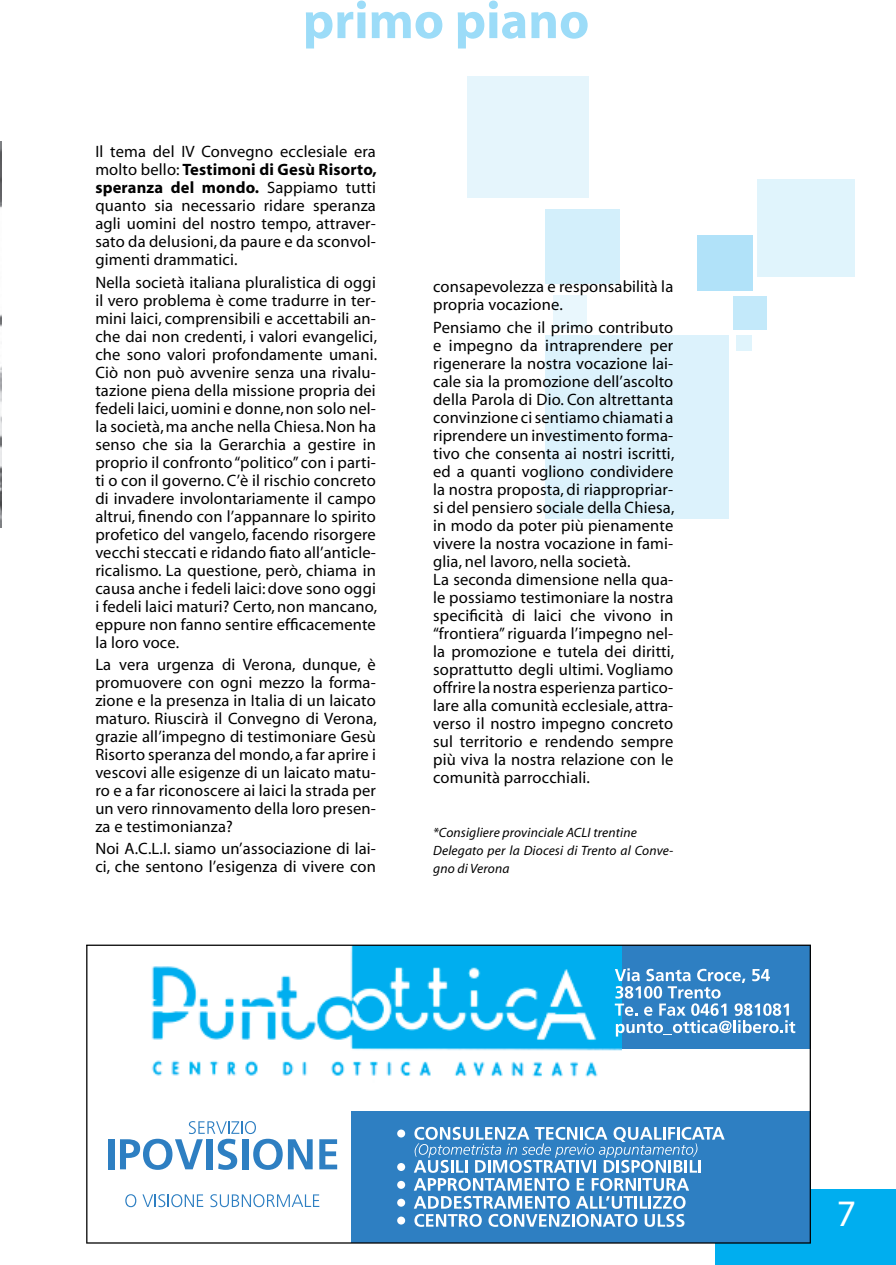
<style>
.page{position:relative;width:896px;height:1265px;background:#fff}
.page>*{position:absolute;margin:0;border:0;box-sizing:border-box;transform-origin:0 0}
.t1{font:700 52.5px "Myriad";color:#9cdcf8}
.t2{font:37.5px "Myriad";color:#fff}
.t3{font:16.5px/18px "Myriad";letter-spacing:.01em;color:#000;text-align:justify}
.t4{font:italic 13.5px/18px "Myriad";letter-spacing:.01em;color:#000}
.s1{font-weight:700}
</style>
<div class="page">
<div style="left:545px;top:335px;width:183px;height:183px;background:#dcf2fc"></div>
<div style="left:466px;top:76px;width:122px;height:122px;background:#e5f5fc"></div>
<div style="left:545px;top:209px;width:74px;height:75px;background:#d3effb"></div>
<div style="left:552px;top:295px;width:34px;height:34px;background:#e9f7fd"></div>
<div style="left:715px;top:1189px;width:180px;height:76px;background:#00aeef"></div>
<div style="left:757px;top:179px;width:98px;height:97px;background:#e0f4fc"></div>
<div style="left:696px;top:235px;width:56px;height:56px;background:#b1e2f9"></div>
<div style="left:732px;top:296px;width:34px;height:34px;background:#c3e9fa"></div>
<div style="left:735px;top:335px;width:16px;height:15px;background:#e0f4fc"></div>
<img style="left:0;top:141px;width:1px;height:387px">
<svg style="left:86px;top:944px;width:724px;height:299px"></svg>
<svg style="left:413px;top:1126px;width:311px;height:100px"></svg>
<div style="left:108px;top:1139px;width:6px;height:30px;background:#2e7fc2"></div>
<svg style="left:288px;top:1139px;width:24px;height:30px"></svg>
<svg style="left:319px;top:1139px;width:18px;height:30px"></svg>
<div style="left:397px;top:1129px;width:8px;height:8px;background:#fff;border-radius:50%"></div>
<div style="left:397px;top:1163px;width:8px;height:8px;background:#fff;border-radius:50%"></div>
<div style="left:397px;top:1180px;width:8px;height:8px;background:#fff;border-radius:50%"></div>
<div style="left:397px;top:1198px;width:8px;height:8px;background:#fff;border-radius:50%"></div>
<div style="left:397px;top:1216px;width:8px;height:8px;background:#fff;border-radius:50%"></div>
<svg style="left:125px;top:1194px;width:11px;height:13px"></svg>
<svg style="left:142px;top:1194px;width:61px;height:13px"></svg>
<svg style="left:210px;top:1194px;width:109px;height:13px"></svg>
<svg style="left:614px;top:968px;width:181px;height:68px;background:#5d9ed1"></svg>
<svg style="left:120px;top:1121px;width:162px;height:48px"></svg>
<h1 class="t1" style="left:303px;top:1px;width:288px">primo piano</h1>
<p class="t3" style="left:95px;top:144px;width:283px">Il tema del IV Convegno ecclesiale era molto bello: <span class="s1">Testimoni di Gesù Risorto, speranza del mondo.</span> Sappiamo tutti quanto sia necessario ridare speranza agli uomini del nostro tempo, attraver&shy;sato da delusioni, da paure e da sconvol&shy;gimenti drammatici.</p>
<p class="t3" style="left:95px;top:274px;width:283px">Nella società italiana pluralistica di oggi il vero problema è come tradurre in ter&shy;mini laici, comprensibili e accettabili an&shy;che dai non credenti, i valori evangelici, che sono valori profondamente umani.<br>Ciò non può avvenire senza una rivalu&shy;tazione piena della missione propria dei fedeli laici, uomini e donne, non solo nel&shy;la società, ma anche nella Chiesa. Non ha senso che sia la Gerarchia a gestire in proprio il confronto “politico” con i parti&shy;ti o con il governo. C’è il rischio concreto di invadere involontariamente il campo altrui, finendo con l’appannare lo spirito profetico del vangelo, facendo risorgere vecchi steccati e ridando fiato all’anticle&shy;ricalismo. La questione, però, chiama in causa anche i fedeli laici: dove sono oggi i fedeli laici maturi? Certo, non mancano, eppure non fanno sentire efficacemente la loro voce.</p>
<p class="t3" style="left:95px;top:657px;width:283px">La vera urgenza di Verona, dunque, è promuovere con ogni mezzo la forma&shy;zione e la presenza in Italia di un laicato maturo. Riuscirà il Convegno di Verona, grazie all’impegno di testimoniare Gesù Risorto speranza del mondo, a far aprire i vescovi alle esigenze di un laicato matu&shy;ro e a far riconoscere ai laici la strada per un vero rinnovamento della loro presen&shy;za e testimonianza?</p>
<p class="t3" style="left:95px;top:841px;width:282px">Noi A.C.L.I. siamo un’associazione di lai&shy;ci, che sentono l’esigenza di vivere con</p>
<p class="t3" style="left:433px;top:279px;width:241px">consapevolezza e responsabilità la propria vocazione.</p>
<p class="t3" style="left:433px;top:319px;width:243px;text-align:left">Pensiamo che il primo contributo e impegno da intraprendere per rigenerare la nostra vocazione lai&shy;cale sia la promozione dell’ascolto della Parola di Dio. Con altrettanta convinzione ci sentiamo chiamati a riprendere un investimento forma&shy;tivo che consenta ai nostri iscritti, ed a quanti vogliono condividere la nostra proposta, di riappropriar&shy;si del pensiero sociale della Chiesa, in modo da poter più pienamente vivere la nostra vocazione in fami&shy;glia, nel lavoro, nella società.<br>La seconda dimensione nella qua&shy;le possiamo testimoniare la nostra specificità di laici che vivono in “frontiera” riguarda l’impegno nel&shy;la promozione e tutela dei diritti, soprattutto degli ultimi. Vogliamo offrire la nostra esperienza partico&shy;lare alla comunità ecclesiale, attra&shy;verso il nostro impegno concreto sul territorio e rendendo sempre più viva la nostra relazione con le comunità parrocchiali.</p>
<p class="t4" style="left:433px;top:824px;width:241px">*Consigliere provinciale ACLI trentine<br>Delegato per la Diocesi di Trento al Conve&shy;gno di Verona</p>
<h2 class="t2" style="left:836px;top:1199px;width:21px">7</h2>
</div>
